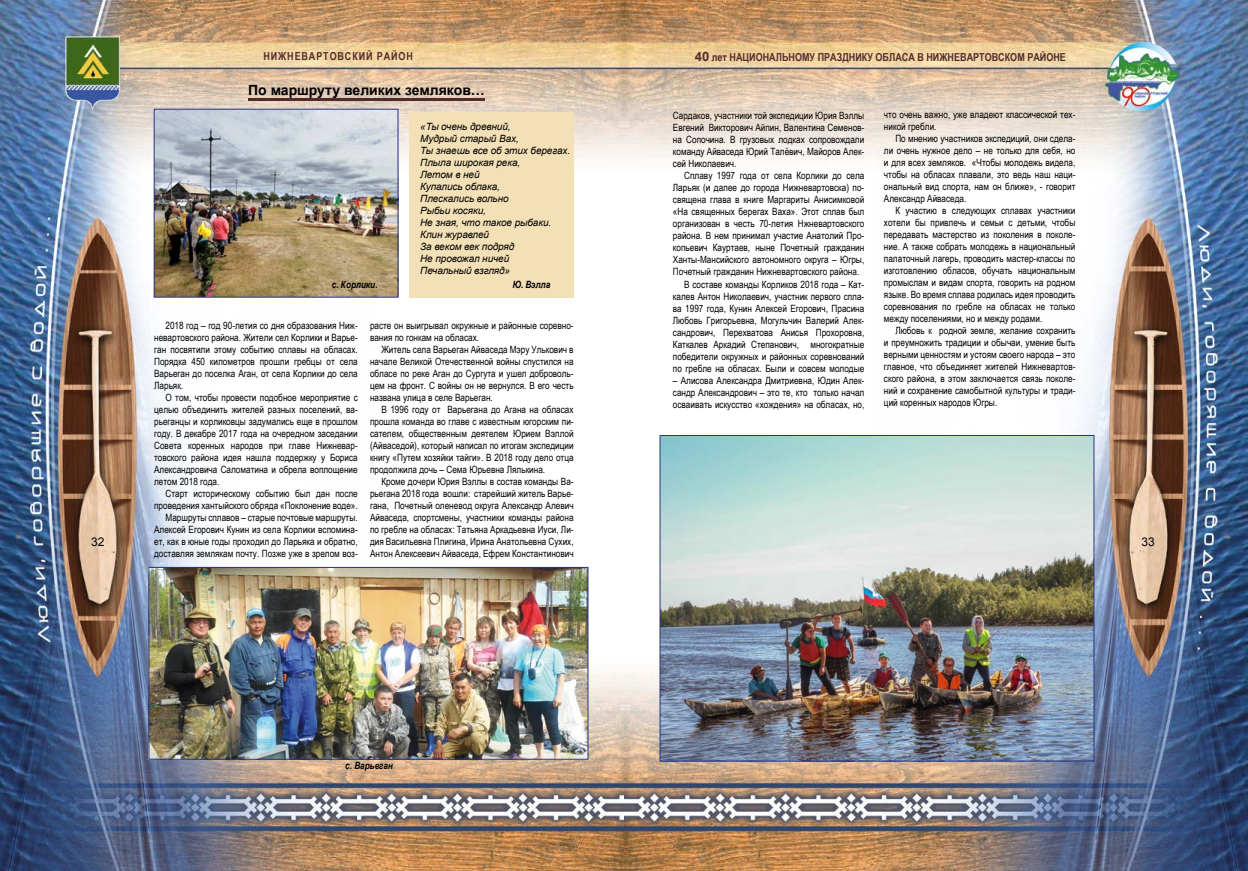
<style>
.page{position:relative;width:1248px;height:871px;background:#fff}
.page>*{position:absolute;margin:0;border:0;box-sizing:border-box;transform-origin:0 0}
.t1{font:700 14px "Arial";color:#000}
.t2{font:12px "Arial";color:#000}
.t3{font:700 11px "Arial Narrow";color:#532a2d}
.t4{font:700 11px "Arial Narrow";letter-spacing:.08em;color:#532a2d}
.t5{font:10px/12px "Arial Narrow";color:#000;text-align:justify}
.t6{font:italic 10px/12px "Arial";letter-spacing:-.01em;color:#000}
.t7{font:italic 700 10px "Arial Narrow";color:#000}
.s1{font-family:"Arial";font-size:13px}
</style>
<div class="page">
<img style="left:0;top:0;width:1247px;height:870px">
<hr style="left:248px;top:98px;width:236px;height:2px;background:#532a2c">
<div style="left:409px;top:112px;width:164px;height:185px;background:#f3e0b6"></div>
<img style="left:150px;top:568px;width:436px;height:189px">
<div style="left:148px;top:566px;width:440px;height:193px;border:1px solid #283583"></div>
<img style="left:661px;top:437px;width:431px;height:322px">
<div style="left:659px;top:435px;width:435px;height:326px;border:1px solid #283583"></div>
<img style="left:156px;top:111px;width:240px;height:184px">
<div style="left:154px;top:109px;width:244px;height:188px;border:1px solid #283583"></div>
<p class="t4" style="left:263px;top:48px;width:151px">НИЖНЕВАРТОВСКИЙ РАЙОН</p>
<p class="t3" style="left:694px;top:49px;width:372px"><span class="s1">40</span> лет НАЦИОНАЛЬНОМУ ПРАЗДНИКУ ОБЛАСА В НИЖНЕВАРТОВСКОМ РАЙОНЕ</p>
<h1 class="t1" style="left:248px;top:80px;width:238px">По маршруту великих земляков…</h1>
<p class="t6" style="left:420px;top:121px;width:151px">«Ты очень древний,<br>Мудрый старый Вах,<br>Ты знаешь все об этих берегах.<br>Плыла широкая река,<br>Летом в ней<br>Купались облака,<br>Плескались вольно<br>Рыбьи косяки,<br>Не зная, что такое рыбаки.<br>Клин журавлей<br>За веком век подряд<br>Не провожал ничей<br>Печальный взгляд»</p>
<p class="t7" style="left:512px;top:277px;width:39px">Ю. Вэлла</p>
<p class="t5" style="left:154px;top:319px;width:205px;text-indent:11px">2018 год – год 90-летия со дня образования Ниж&shy;невартовского района. Жители сел Корлики и Варье&shy;ган посвятили этому событию сплавы на обласах.<br>Порядка 450 километров прошли гребцы от села Варьеган до поселка Аган, от села Корлики до села Ларьяк.</p>
<p class="t5" style="left:154px;top:391px;width:205px;text-indent:11px">О том, чтобы провести подобное мероприятие с целью объединить жителей разных поселений, ва&shy;рьеганцы и корликовцы задумались еще в прошлом году. В декабре 2017 года на очередном заседании Совета коренных народов при главе Нижневар&shy;товского района идея нашла поддержку у Бориса Александровича Саломатина и обрела воплощение летом 2018 года.</p>
<p class="t5" style="left:154px;top:487px;width:205px;text-align:right">Старт историческому событию был дан после проведения хантыйского обряда «Поклонение воде».<br>Маршруты сплавов – старые почтовые маршруты.<br>Алексей Егорович Кунин из села Корлики вспомина&shy;ет, как в юные годы проходил до Ларьяка и обратно, доставляя землякам почту. Позже уже в зрелом воз-</p>
<p class="t5" style="left:883px;top:108px;width:193px">что очень важно, уже владеют классической тех&shy;никой гребли.</p>
<p class="t5" style="left:883px;top:132px;width:193px;text-indent:11px">По мнению участников экспедиций, они сдела&shy;ли очень нужное дело – не только для себя, но и для всех земляков. «Чтобы молодежь видела, чтобы на обласах плавали, это ведь наш наци&shy;ональный вид спорта, нам он ближе», - говорит Александр Айваседа.</p>
<p class="t5" style="left:883px;top:204px;width:193px;text-indent:11px">К участию в следующих сплавах участники хотели бы привлечь и семьи с детьми, чтобы передавать мастерство из поколения в поколе&shy;ние. А также собрать молодежь в национальный палаточный лагерь, проводить мастер-классы по изготовлению обласов, обучать национальным промыслам и видам спорта, говорить на родном языке. Во время сплава родилась идея проводить соревнования по гребле на обласах не только между поселениями, но и между родами.</p>
<p class="t5" style="left:883px;top:324px;width:193px;text-indent:11px">Любовь к родной земле, желание сохранить и преумножить традиции и обычаи, умение быть верными ценностям и устоям своего народа – это главное, что объединяет жителей Нижневартов&shy;ского района, в этом заключается связь поколе&shy;ний и сохранение самобытной культуры и тради&shy;ций коренных народов Югры.</p>
<p class="t5" style="left:673px;top:109px;width:193px">Сардаков, участники той экспедиции Юрия Вэллы Евгений Викторович Айпин, Валентина Семенов&shy;на Сопочина. В грузовых лодках сопровождали команду Айваседа Юрий Талёвич, Майоров Алек&shy;сей Николаевич.</p>
<p class="t5" style="left:684px;top:169px;width:181px">Сплаву 1997 года от села Корлики до села</p>
<p class="t5" style="left:673px;top:181px;width:193px">Ларьяк (и далее до города Нижневартовска) по-</p>
<p class="t5" style="left:673px;top:193px;width:193px">священа глава в книге Маргариты Анисимковой</p>
<p class="t5" style="left:673px;top:205px;width:193px">«На священных берегах Ваха». Этот сплав был</p>
<p class="t5" style="left:673px;top:217px;width:193px">организован в честь 70-летия Нжневартовского</p>
<p class="t5" style="left:673px;top:229px;width:193px">района. В нем принимал участие Анатолий Про-</p>
<p class="t5" style="left:673px;top:241px;width:193px">копьевич Кауртаев, ныне Почетный гражданин</p>
<p class="t5" style="left:673px;top:253px;width:193px">Ханты-Мансийского автономного округа – Югры,</p>
<p class="t5" style="left:673px;top:265px;width:188px">Почетный гражданин Нижневартовского района.</p>
<p class="t5" style="left:684px;top:277px;width:181px">В составе команды Корликов 2018 года – Кат-</p>
<p class="t5" style="left:673px;top:289px;width:193px">калев Антон Николаевич, участник первого спла-</p>
<p class="t5" style="left:673px;top:301px;width:193px">ва 1997 года, Кунин Алексей Егорович, Прасина</p>
<p class="t5" style="left:673px;top:313px;width:193px">Любовь Григорьевна, Могульчин Валерий Алек-</p>
<p class="t5" style="left:673px;top:325px;width:193px">сандрович, Перехватова Анисья Прохоровна,</p>
<p class="t5" style="left:673px;top:337px;width:193px">Каткалев Аркадий Степанович, многократные</p>
<p class="t5" style="left:673px;top:349px;width:193px">победители окружных и районных соревнований</p>
<p class="t5" style="left:673px;top:361px;width:193px">по гребле на обласах. Были и совсем молодые</p>
<p class="t5" style="left:673px;top:373px;width:193px">– Алисова Александра Дмитриевна, Юдин Алек&shy;сандр Александрович – это те, кто только начал осваивать искусство «хождения» на обласах, но,</p>
<p class="t7" style="left:332px;top:277px;width:47px">с. Корлики.</p>
<p class="t5" style="left:370px;top:319px;width:205px">расте он выигрывал окружные и районные соревно&shy;вания по гонкам на обласах.</p>
<p class="t5" style="left:370px;top:343px;width:205px;text-indent:11px">Житель села Варьеган Айваседа Мэру Улькович в начале Великой Отечественной войны спустился на обласе по реке Аган до Сургута и ушел доброволь&shy;цем на фронт. С войны он не вернулся. В его честь названа улица в селе Варьеган.</p>
<p class="t5" style="left:370px;top:403px;width:205px;text-indent:11px">В 1996 году от Варьегана до Агана на обласах прошла команда во главе с известным югорским пи&shy;сателем, общественным деятелем Юрием Вэллой (Айваседой), который написал по итогам экспедиции книгу «Путем хозяйки тайги». В 2018 году дело отца продолжила дочь – Сема Юрьевна Лялькина.</p>
<p class="t5" style="left:370px;top:475px;width:205px;text-indent:11px">Кроме дочери Юрия Вэллы в состав команды Ва&shy;рьегана 2018 года вошли: старейший житель Варье&shy;гана, Почетный оленевод округа Александр Алевич Айваседа, спортсмены, участники команды района по гребле на обласах: Татьяна Аркадьевна Иуси, Ли&shy;дия Васильевна Плигина, Ирина Анатольевна Сухих, Антон Алексеевич Айваседа, Ефрем Константинович</p>
<p class="t2" style="left:91px;top:534px;width:15px">32</p>
<p class="t2" style="left:1141px;top:534px;width:15px">33</p>
<p class="t7" style="left:345px;top:757px;width:49px">с. Варьеган</p>
</div>
